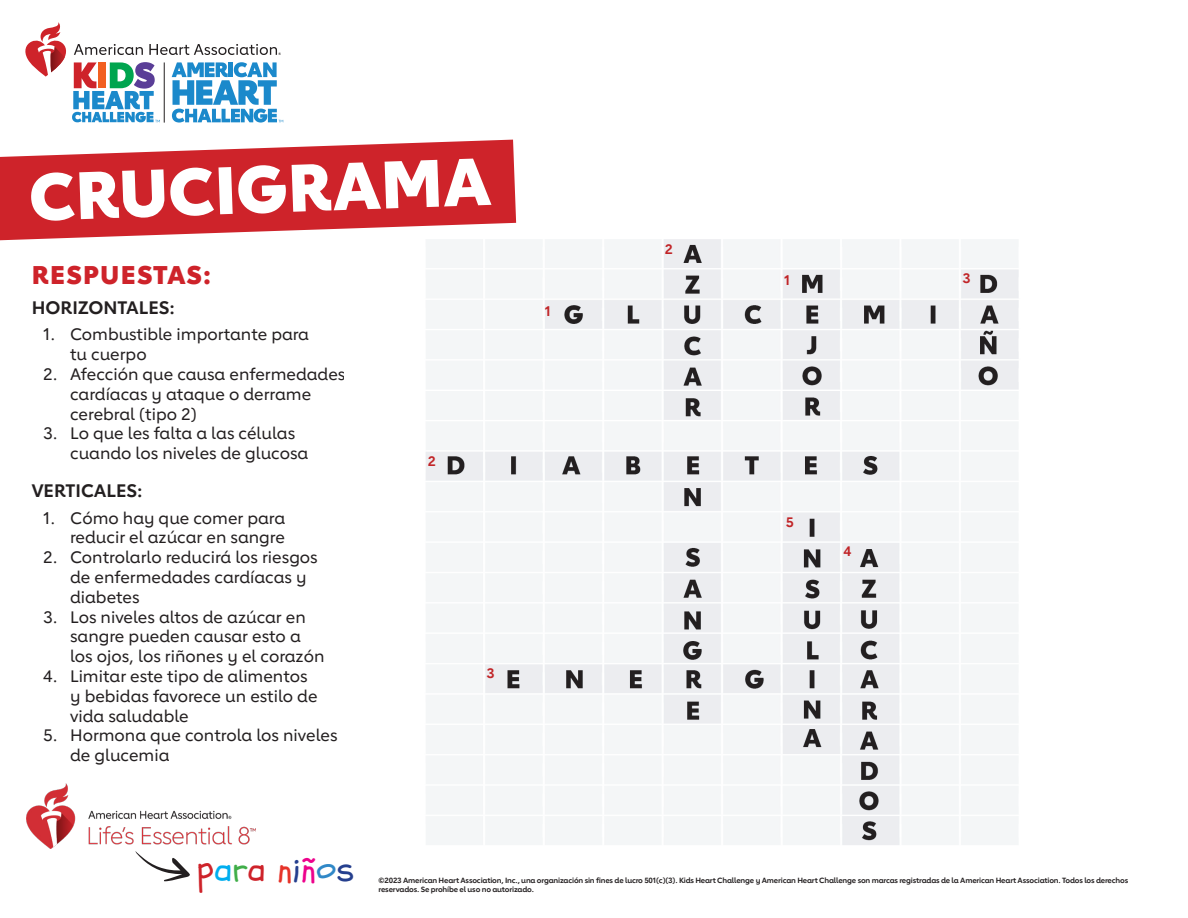
<style>
.page{position:relative;width:1188px;height:918px;background:#fff}
.page>*{position:absolute;margin:0;border:0;box-sizing:border-box;transform-origin:0 0}
.t1{font:800 66.15px "Lub Dub";color:#fff}
.Headline{font:800 66px "Lub Dub";color:#fff}
.t2{font:37.5px "Schoolbell";color:#ce232a}
.t3{font:800 25.5px "Lub Dub";letter-spacing:.05em;color:#ce232a}
.t4{font:500 18px "Lub Dub";color:#211d1e}
.Subhead{font:700 18px "Lub Dub";color:#231f20}
.Body_Copy{font:500 16.5px/19.8px "Lub Dub";color:#231f20}
.t5{font:700 13.65px "Lub Dub";color:#c12427}
.Legal{font:700 7.5px/9px "Lub Dub";letter-spacing:-.02em;color:#231f20}
.s1{color:#00aeef}
.s2{color:#40ae49}
.s3{color:#e63329}
.s4{color:#253f8e}
.s5{color:#ed028c}
.s6{color:#3088c7}
</style>
<div class="page">
<svg style="left:25px;top:22px;width:258px;height:101px"></svg>
<svg style="left:0;top:140px;width:516px;height:100px;background:#d54349"></svg>
<img style="left:344px;top:238px;width:675px;height:607px">
<svg style="left:337px;top:226px;width:133px;height:8px"></svg>
<img style="left:27px;top:784px;width:228px;height:65px">
<svg style="left:135px;top:851px;width:55px;height:30px"></svg>
<p class="t1" style="left:-2px;top:150px;width:465px;rotate:-2deg">CRUCIGRAMA</p>
<h1 class="Headline" style="left:28px;top:157px;width:464px;rotate:-2deg">CRUCIGRAMA</h1>
<p class="t3" style="left:32px;top:260px;width:181px">RESPUESTAS:</p>
<h2 class="Subhead" style="left:32px;top:297px;width:145px">HORIZONTALES:</h2>
<p class="Body_Copy" style="left:70px;top:324px;width:240px;text-indent:-27px">1. Combustible importante para tu cuerpo</p>
<p class="Body_Copy" style="left:70px;top:364px;width:277px;text-indent:-27px">2. Afección que causa enfermedades cardíacas y ataque o derrame cerebral (tipo 2)</p>
<p class="Body_Copy" style="left:70px;top:423px;width:240px;text-indent:-27px">3. Lo que les falta a las células cuando los niveles de glucosa</p>
<h2 class="Subhead" style="left:32px;top:480px;width:112px">VERTICALES:</h2>
<p class="Body_Copy" style="left:43px;top:508px;width:244px;text-align:right">1. Cómo hay que comer para reducir el azúcar en sangre</p>
<p class="Body_Copy" style="left:70px;top:547px;width:249px;text-indent:-27px">2. Controlarlo reducirá los riesgos de enfermedades cardíacas y diabetes</p>
<p class="Body_Copy" style="left:70px;top:607px;width:256px;text-indent:-27px">3. Los niveles altos de azúcar en sangre pueden causar esto a los ojos, los riñones y el corazón</p>
<p class="Body_Copy" style="left:70px;top:666px;width:249px;text-indent:-27px">4. Limitar este tipo de alimentos y bebidas favorece un estilo de vida saludable</p>
<p class="Body_Copy" style="left:70px;top:726px;width:269px;text-indent:-27px">5. Hormona que controla los niveles de glucemia</p>
<p class="t4" style="left:32px;top:715px;width:293px">Hormona que controla los niveles</p>
<p class="t5" style="left:428px;top:453px;width:10px">2</p>
<p class="t5" style="left:486px;top:665px;width:10px">3</p>
<p class="t5" style="left:545px;top:303px;width:8px">1</p>
<p class="t5" style="left:665px;top:241px;width:10px">2</p>
<p class="t5" style="left:784px;top:272px;width:8px">1</p>
<p class="t5" style="left:963px;top:270px;width:10px">3</p>
<p class="t5" style="left:786px;top:514px;width:10px">5</p>
<p class="t5" style="left:844px;top:543px;width:10px">4</p>
<p class="t2" style="left:197px;top:844px;width:159px">p<span class="s1">a</span><span class="s2">r</span>a <span class="s3">n</span><span class="s4">i</span><span class="s5">ñ</span><span class="s6">o</span><span class="s4">s</span></p>
<p class="Legal" style="left:379px;top:876px;width:751px">©2023 American Heart Association, Inc., una organización sin fines de lucro 501(c)(3). Kids Heart Challenge y American Heart Challenge son marcas registradas de la American Heart Association. Todos los derechos reservados. Se prohíbe el uso no autorizado.</p>
</div>
